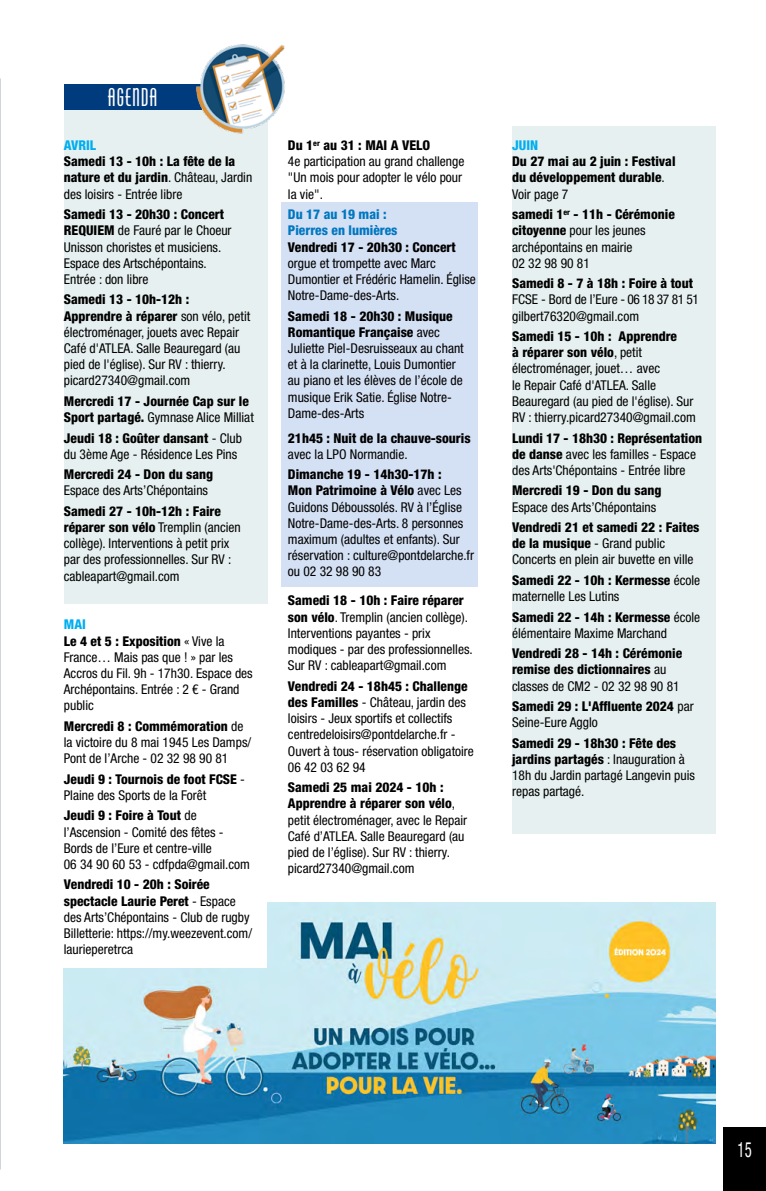
<style>
.page{position:relative;width:766px;height:1191px;background:#fff}
.page>*{position:absolute;margin:0;border:0;box-sizing:border-box;transform-origin:0 0}
.t1{font:24px "Cg Phenix American";letter-spacing:.025em;color:#fff}
.t2{font:condensed 21px "Helvetica Neue LT Std";color:#fff;scale:.7 1}
.t3{font:condensed 13.5px/16.2px "Helvetica Neue LT Std";color:#000}
.t4{font:800 condensed 13.5px/16.2px "Helvetica Neue LT Std";color:#000}
.t5{font:800 condensed 13.5px/16.2px "Helvetica Neue LT Std";color:#0077c1}
.t6{font:800 condensed 13.5px "Helvetica Neue LT Std";color:#00aeef}
.s1{font-weight:400}
.s2{font-weight:800}
.s3{font-weight:800;color:#00aeef}
</style>
<div class="page">
<img style="left:64px;top:902px;width:651px;height:241px">
<div style="left:282px;top:202px;width:196px;height:385px;background:#d4e0f3"></div>
<div style="left:64px;top:100px;width:203px;height:504px;background:#e7f0f0"></div>
<div style="left:512px;top:127px;width:203px;height:706px;background:#e7f0f0"></div>
<div style="left:64px;top:84px;width:137px;height:26px;background:#003b7d"></div>
<img style="left:196px;top:44px;width:89px;height:96px">
<div style="left:48px;top:864px;width:219px;height:103px;background:#fff"></div>
<div style="left:723px;top:1127px;width:42px;height:64px;background:#000"></div>
<h1 class="t1" style="left:108px;top:83px;width:51px">AGENDA</h1>
<p class="t6" style="left:64px;top:137px;width:34px">AVRIL</p>
<p class="t4" style="left:64px;top:153px;width:190px">Samedi 13 - 10h : La fête de la nature et du jardin<span class="s1">. Château, Jardin des loisirs - Entrée libre</span></p>
<p class="t3" style="left:64px;top:206px;width:169px"><span class="s2">Samedi 13 - 20h30 : Concert<br>REQUIEM</span> de Fauré par le Choeur<br>Unisson choristes et musiciens.<br>Espace des Artschépontains.<br>Entrée : don libre</p>
<p class="t3" style="left:64px;top:291px;width:188px"><span class="s2">Samedi 13 - 10h-12h :<br>Apprendre à réparer</span> son vélo, petit électroménager, jouets avec Repair<br>Café d'ATLEA. Salle Beauregard (au pied de l'église). Sur RV : thierry. picard27340@gmail.com</p>
<p class="t4" style="left:64px;top:393px;width:191px">Mercredi 17 - Journée Cap sur le<br>Sport partagé. <span class="s1">Gymnase Alice Milliat</span></p>
<p class="t3" style="left:64px;top:429px;width:180px"><span class="s2">Jeudi 18 : Goûter dansant</span> - Club du 3ème Age - Résidence Les Pins</p>
<p class="t4" style="left:64px;top:466px;width:151px">Mercredi 24 - Don du sang</p>
<p class="t3" style="left:64px;top:482px;width:146px">Espace des Arts’Chépontains</p>
<p class="t3" style="left:64px;top:503px;width:178px"><span class="s2">Samedi 27 - 10h-12h : Faire réparer son vélo</span> Tremplin (ancien collège). Interventions à petit prix par des professionnelles. Sur RV : cableapart@gmail.com</p>
<p class="t3" style="left:64px;top:616px;width:190px"><span class="s3">MAI<br></span><span class="s2">Le 4 et 5 : Exposition</span> « Vive la<br>France… Mais pas que ! » par les<br>Accros du Fil. 9h - 17h30. Espace des<br>Archépontains. Entrée : 2 € - Grand public</p>
<p class="t3" style="left:64px;top:718px;width:189px"><span class="s2">Mercredi 8 : Commémoration</span> de la victoire du 8 mai 1945 Les Damps/<br>Pont de l’Arche - 02 32 98 90 81</p>
<p class="t4" style="left:64px;top:770px;width:183px">Jeudi 9 : Tournois de foot FCSE <span class="s1">-<br>Plaine des Sports de la Forêt</span></p>
<p class="t3" style="left:64px;top:807px;width:188px"><span class="s2">Jeudi 9 : Foire à Tout</span> de l’Ascension - Comité des fêtes -<br>Bords de l’Eure et centre-ville<br>06 34 90 60 53 - cdfpda@gmail.com</p>
<p class="t3" style="left:64px;top:876px;width:190px"><span class="s2">Vendredi 10 - 20h : Soirée spectacle Laurie Peret</span> - Espace des Arts’Chépontains - Club de rugby<br>Billetterie: https://my.weezevent.com/ laurieperetrca</p>
<p class="t3" style="left:288px;top:137px;width:178px"><span class="s2">Du 1</span><sup>er</sup> <span class="s2">au 31 : MAI A VELO<br></span>4e participation au grand challenge "Un mois pour adopter le vélo pour la vie".</p>
<p class="t5" style="left:288px;top:206px;width:111px">Du 17 au 19 mai :<br>Pierres en lumières</p>
<p class="t4" style="left:288px;top:238px;width:169px">Vendredi 17 - 20h30 : Concert</p>
<p class="t3" style="left:288px;top:255px;width:189px">orgue et trompette avec Marc<br>Dumontier et Frédéric Hamelin. Église<br>Notre-Dame-des-Arts.</p>
<p class="t3" style="left:288px;top:307px;width:177px"><span class="s2">Samedi 18 - 20h30 : Musique<br>Romantique Française</span> avec<br>Juliette Piel-Desruisseaux au chant et à la clarinette, Louis Dumontier au piano et les élèves de l’école de musique Erik Satie. Église Notre-<br>Dame-des-Arts</p>
<p class="t4" style="left:288px;top:429px;width:184px">21h45 : Nuit de la chauve-souris</p>
<p class="t3" style="left:288px;top:446px;width:121px">avec la LPO Normandie.</p>
<p class="t3" style="left:288px;top:466px;width:188px"><span class="s2">Dimanche 19 - 14h30-17h :<br>Mon Patrimoine à Vélo</span> avec Les<br>Guidons Déboussolés. RV à l’Église<br>Notre-Dame-des-Arts. 8 personnes maximum (adultes et enfants). Sur réservation : culture@pontdelarche.fr ou 02 32 98 90 83</p>
<p class="t3" style="left:288px;top:592px;width:186px"><span class="s2">Samedi 18 - 10h : Faire réparer son vélo</span>. Tremplin (ancien collège).<br>Interventions payantes - prix modiques - par des professionnelles.<br>Sur RV : cableapart@gmail.com</p>
<p class="t3" style="left:288px;top:677px;width:187px"><span class="s2">Vendredi 24 - 18h45 : Challenge des Familles</span> - Château, jardin des loisirs - Jeux sportifs et collectifs centredeloisirs@pontdelarche.fr -<br>Ouvert à tous- réservation obligatoire<br>06 42 03 62 94</p>
<p class="t3" style="left:288px;top:779px;width:181px"><span class="s2">Samedi 25 mai 2024 - 10h :<br>Apprendre à réparer son vélo</span>, petit électroménager, avec le Repair<br>Café d’ATLEA. Salle Beauregard (au pied de l’église). Sur RV : thierry. picard27340@gmail.com</p>
<p class="t6" style="left:512px;top:137px;width:28px">JUIN</p>
<p class="t4" style="left:512px;top:153px;width:165px">Du 27 mai au 2 juin : Festival du développement durable<span class="s1">.<br>Voir page 7</span></p>
<p class="t3" style="left:512px;top:206px;width:164px"><span class="s2">samedi 1</span><sup>er</sup> <span class="s2">- 11h - Cérémonie citoyenne</span> pour les jeunes archépontains en mairie<br>02 32 98 90 81</p>
<p class="t4" style="left:512px;top:275px;width:182px">Samedi 8 - 7 à 18h : Foire à tout</p>
<p class="t3" style="left:512px;top:291px;width:188px">FCSE - Bord de l’Eure - 06 18 37 81 51 gilbert76320@gmail.com</p>
<p class="t3" style="left:512px;top:328px;width:185px"><span class="s2">Samedi 15 - 10h : Apprendre<br>à réparer son vélo</span>, petit électroménager, jouet… avec<br>le Repair Café d'ATLEA. Salle<br>Beauregard (au pied de l'église). Sur<br>RV : thierry.picard27340@gmail.com</p>
<p class="t3" style="left:512px;top:429px;width:192px"><span class="s2">Lundi 17 - 18h30 : Représentation de danse</span> avec les familles - Espace des Arts'Chépontains - Entrée libre</p>
<p class="t4" style="left:512px;top:482px;width:151px">Mercredi 19 - Don du sang</p>
<p class="t3" style="left:512px;top:498px;width:146px">Espace des Arts’Chépontains</p>
<p class="t3" style="left:512px;top:519px;width:189px"><span class="s2">Vendredi 21 et samedi 22 : Faites de la musique</span> - Grand public<br>Concerts en plein air buvette en ville</p>
<p class="t3" style="left:512px;top:572px;width:189px"><span class="s2">Samedi 22 - 10h : Kermesse</span> école maternelle Les Lutins</p>
<p class="t3" style="left:512px;top:608px;width:189px"><span class="s2">Samedi 22 - 14h : Kermesse</span> école élémentaire Maxime Marchand</p>
<p class="t4" style="left:512px;top:645px;width:172px">Vendredi 28 - 14h : Cérémonie remise des dictionnaires <span class="s1">au classes de CM2 - 02 32 98 90 81</span></p>
<p class="t4" style="left:512px;top:698px;width:183px">Samedi 29 : L'Affluente 2024 <span class="s1">par<br>Seine-Eure Agglo</span></p>
<p class="t3" style="left:512px;top:735px;width:184px"><span class="s2">Samedi 29 - 18h30 : Fête des jardins partagés</span> : Inauguration à<br>18h du Jardin partagé Langevin puis repas partagé.</p>
<h2 class="t2" style="left:737px;top:1137px;width:22px">15</h2>
</div>
